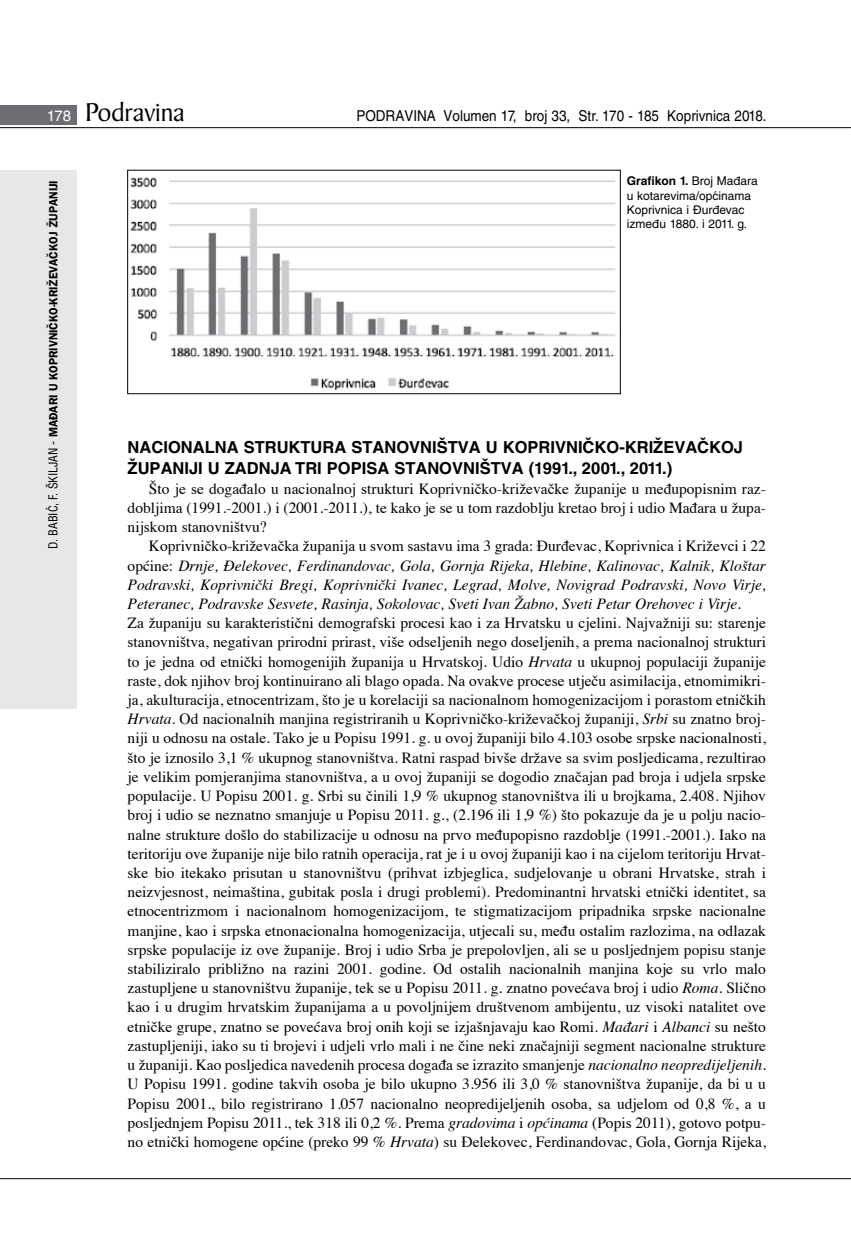
<style>
.page{position:relative;width:851px;height:1234px;background:#fff}
.page>*{position:absolute;margin:0;border:0;box-sizing:border-box;transform-origin:0 0}
.t1{font:27.6px "Baker Signet BT";color:#000}
.t2{font:700 16.5px/21px "Helvetica LT Skin 29";color:#000}
.t3{font:15.45px/19.2px "Times";color:#000;text-align:justify}
.t4{font:15px "Helvetica LT Skin 29";color:#000;scale:.9 1}
.t5{font:12px/14.4px "Helvetica LT Skin 29";color:#000}
.t6{font:600 12px "ITC Franklin Gothic Skin 29";letter-spacing:-.005em;color:#000;scale:.95 1}
.s1{font-family:"Helvetica LT Skin 29";font-size:15px;color:#fff}
.s2{font-family:"Helvetica LT Skin 29";font-weight:400;font-stretch:condensed}
.s3{font-weight:700}
.s4{font-style:italic}
</style>
<div class="page">
<div style="left:0;top:170px;width:77px;height:538px;background:#e6e7e8"></div>
<div style="left:0;top:105px;width:77px;height:19px;background:#6d6e71"></div>
<hr style="left:0;top:127px;width:850px;height:1px;background:#000">
<hr style="left:0;top:1177px;width:850px;height:1px;background:#000">
<img style="left:130px;top:177px;width:486px;height:214px">
<div style="left:127px;top:170px;width:493px;height:224px;border:1px solid #000"></div>
<h1 class="t1" style="left:47px;top:95px;width:139px"><span class="s1">178</span> Podravina</h1>
<p class="t4" style="left:356px;top:107px;width:457px">PODRAVINA Volumen 17, broj 33, Str. 170 - 185 Koprivnica 2018.</p>
<p class="t6" style="left:46px;top:549px;width:389px;rotate:-90deg"><span class="s2">D. BABIĆ, F. ŠKILJAN -</span> MAĐARI U KOPRIVNIČKO-KRIŽEVAČKOJ ŽUPANIJI</p>
<p class="t5" style="left:626px;top:174px;width:132px"><span class="s3">Grafikon 1.</span> Broj Mađara u kotarevima/općinama<br>Koprivnica i Đurđevac između 1880. i 2011. g.</p>
<p class="t2" style="left:128px;top:437px;width:617px">NACIONALNA STRUKTURA STANOVNIŠTVA U KOPRIVNIČKO-KRIŽEVAČKOJ<br>ŽUPANIJI U ZADNJA TRI POPISA STANOVNIŠTVA (1991., 2001., 2011.)</p>
<p class="t3" style="left:128px;top:477px;width:639px;text-indent:21px">Što je se događalo u nacionalnoj strukturi Koprivničko-križevačke županije u međupopisnim raz&shy;dobljima (1991.-2001.) i (2001.-2011.), te kako je se u tom razdoblju kretao broj i udio Mađara u župa&shy;nijskom stanovništvu?</p>
<p class="t3" style="left:128px;top:535px;width:639px;text-align:left;text-indent:21px">Koprivničko-križevačka županija u svom sastavu ima 3 grada: Đurđevac, Koprivnica i Križevci i 22 općine: <span class="s4">Drnje, Đelekovec, Ferdinandovac, Gola, Gornja Rijeka, Hlebine, Kalinovac, Kalnik, Kloštar Podravski, Koprivnički Bregi, Koprivnički Ivanec, Legrad, Molve, Novigrad Podravski, Novo Virje, Peteranec, Podravske Sesvete, Rasinja, Sokolovac, Sveti Ivan Žabno, Sveti Petar Orehovec i Virje</span>.<br>Za županiju su karakteristični demografski procesi kao i za Hrvatsku u cjelini. Najvažniji su: starenje stanovništva, negativan prirodni prirast, više odseljenih nego doseljenih, a prema nacionalnoj strukturi to je jedna od etnički homogenijih županija u Hrvatskoj. Udio <span class="s4">Hrvata</span> u ukupnoj populaciji županije raste, dok njihov broj kontinuirano ali blago opada. Na ovakve procese utječu asimilacija, etnomimikri&shy;ja, akulturacija, etnocentrizam, što je u korelaciji sa nacionalnom homogenizacijom i porastom etničkih <span class="s4">Hrvata</span>. Od nacionalnih manjina registriranih u Koprivničko-križevačkoj županiji, <span class="s4">Srbi</span> su znatno broj&shy;niji u odnosu na ostale. Tako je u Popisu 1991. g. u ovoj županiji bilo 4.103 osobe srpske nacionalnosti, što je iznosilo 3,1 % ukupnog stanovništva. Ratni raspad bivše države sa svim posljedicama, rezultirao je velikim pomjeranjima stanovništva, a u ovoj županiji se dogodio značajan pad broja i udjela srpske populacije. U Popisu 2001. g. Srbi su činili 1,9 % ukupnog stanovništva ili u brojkama, 2.408. Njihov broj i udio se neznatno smanjuje u Popisu 2011. g., (2.196 ili 1,9 %) što pokazuje da je u polju nacio&shy;nalne strukture došlo do stabilizacije u odnosu na prvo međupopisno razdoblje (1991.-2001.). Iako na teritoriju ove županije nije bilo ratnih operacija, rat je i u ovoj županiji kao i na cijelom teritoriju Hrvat&shy;ske bio itekako prisutan u stanovništvu (prihvat izbjeglica, sudjelovanje u obrani Hrvatske, strah i neizvjesnost, neimaština, gubitak posla i drugi problemi). Predominantni hrvatski etnički identitet, sa etnocentrizmom i nacionalnom homogenizacijom, te stigmatizacijom pripadnika srpske nacionalne manjine, kao i srpska etnonacionalna homogenizacija, utjecali su, među ostalim razlozima, na odlazak srpske populacije iz ove županije. Broj i udio Srba je prepolovljen, ali se u posljednjem popisu stanje stabiliziralo približno na razini 2001. godine. Od ostalih nacionalnih manjina koje su vrlo malo zastupljene u stanovništvu županije, tek se u Popisu 2011. g. znatno povećava broj i udio <span class="s4">Roma</span>. Slično kao i u drugim hrvatskim županijama a u povoljnijem društvenom ambijentu, uz visoki natalitet ove etničke grupe, znatno se povećava broj onih koji se izjašnjavaju kao Romi. <span class="s4">Mađari</span> i <span class="s4">Albanci</span> su nešto zastupljeniji, iako su ti brojevi i udjeli vrlo mali i ne čine neki značajniji segment nacionalne strukture u županiji. Kao posljedica navedenih procesa događa se izrazito smanjenje <span class="s4">nacionalno neopredijeljenih.<br></span>U Popisu 1991. godine takvih osoba je bilo ukupno 3.956 ili 3,0 % stanovništva županije, da bi u u Popisu 2001., bilo registrirano 1.057 nacionalno neopredijeljenih osoba, sa udjelom od 0,8 %, a u posljednjem Popisu 2011., tek 318 ili 0,2 %. Prema <span class="s4">gradovima</span> i <span class="s4">općinama</span> (Popis 2011), gotovo potpu&shy;no etnički homogene općine (preko 99 % <span class="s4">Hrvata</span>) su Đelekovec, Ferdinandovac, Gola, Gornja Rijeka,</p>
</div>
